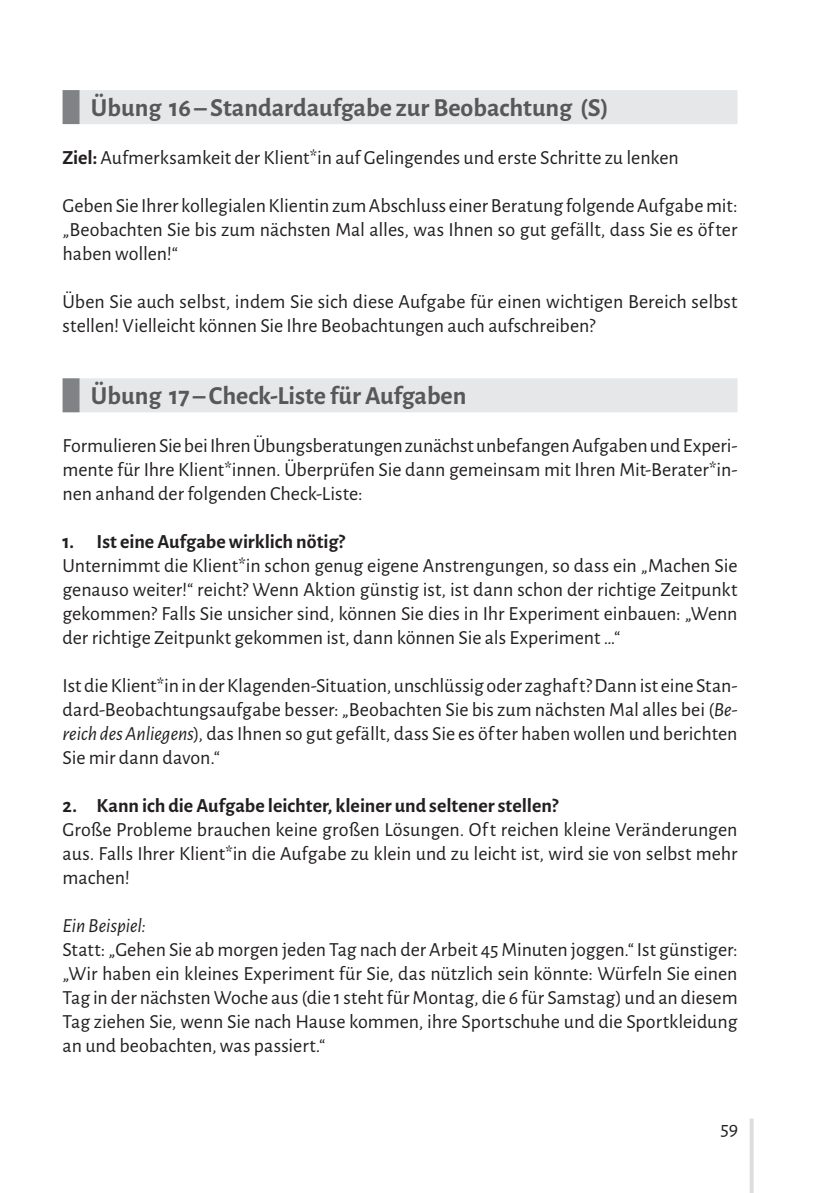
<style>
.page{position:relative;width:840px;height:1193px;background:#fff}
.page>*{position:absolute;margin:0;border:0;box-sizing:border-box;transform-origin:0 0}
.t1{font:700 26px "Alegreya Sans";color:#57585a}
.t2{font:20px/24px "Alegreya Sans";color:#231f20;text-align:justify}
.t3{font:700 20px "Alegreya Sans";color:#231f20}
.t4{font:italic 20px "Alegreya Sans";color:#231f20}
.s1{font-weight:700}
.s2{font-style:italic}
</style>
<div class="page">
<svg style="left:749px;top:1118px;width:4px;height:74px"></svg>
<div style="left:80px;top:90px;width:657px;height:34px;background:#e6e7e9"></div>
<div style="left:63px;top:90px;width:17px;height:34px;background:#808285"></div>
<div style="left:80px;top:378px;width:657px;height:34px;background:#e6e7e9"></div>
<div style="left:63px;top:378px;width:17px;height:34px;background:#808285"></div>
<h1 class="t1" style="left:91px;top:88px;width:519px">Übung 16 – Standardaufgabe zur Beobachtung (S)</h1>
<p class="t2" style="left:63px;top:144px;width:617px"><span class="s1">Ziel:</span> Aufmerksamkeit der Klient*in auf Gelingendes und erste Schritte zu lenken</p>
<p class="t2" style="left:63px;top:192px;width:676px">Geben Sie Ihrer kollegialen Klientin zum Abschluss einer Beratung folgende Aufgabe mit: „Beobachten Sie bis zum nächsten Mal alles, was Ihnen so gut gefällt, dass Sie es öfter haben wollen!“</p>
<p class="t2" style="left:63px;top:288px;width:676px">Üben Sie auch selbst, indem Sie sich diese Aufgabe für einen wichtigen Bereich selbst stellen! Vielleicht können Sie Ihre Beobachtungen auch aufschreiben?</p>
<h1 class="t1" style="left:91px;top:376px;width:377px">Übung 17 – Check-Liste für Aufgaben</h1>
<p class="t2" style="left:63px;top:432px;width:676px">Formulieren Sie bei Ihren Übungsberatungen zunächst unbefangen Aufgaben und Experi&shy;mente für Ihre Klient*innen. Überprüfen Sie dann gemeinsam mit Ihren Mit-Berater*in&shy;nen anhand der folgenden Check-Liste:</p>
<p class="t3" style="left:63px;top:526px;width:284px">1. Ist eine Aufgabe wirklich nötig?</p>
<p class="t2" style="left:63px;top:552px;width:676px">Unternimmt die Klient*in schon genug eigene Anstrengungen, so dass ein „Machen Sie genauso weiter!“ reicht? Wenn Aktion günstig ist, ist dann schon der richtige Zeitpunkt gekommen? Falls Sie unsicher sind, können Sie dies in Ihr Experiment einbauen: „Wenn der richtige Zeitpunkt gekommen ist, dann können Sie als Experiment …“</p>
<p class="t2" style="left:63px;top:672px;width:676px">Ist die Klient*in in der Klagenden-Situation, unschlüssig oder zaghaft? Dann ist eine Stan&shy;dard-Beobachtungsaufgabe besser: „Beobachten Sie bis zum nächsten Mal alles bei (<span class="s2">Be&shy;reich des Anliegens</span>), das Ihnen so gut gefällt, dass Sie es öfter haben wollen und berichten Sie mir dann davon.“</p>
<p class="t3" style="left:63px;top:790px;width:497px">2. Kann ich die Aufgabe leichter, kleiner und seltener stellen?</p>
<p class="t2" style="left:63px;top:816px;width:676px">Große Probleme brauchen keine großen Lösungen. Oft reichen kleine Veränderungen aus. Falls Ihrer Klient*in die Aufgabe zu klein und zu leicht ist, wird sie von selbst mehr machen!</p>
<p class="t4" style="left:63px;top:912px;width:85px">Ein Beispiel:</p>
<p class="t2" style="left:63px;top:936px;width:676px">Statt: „Gehen Sie ab morgen jeden Tag nach der Arbeit 45 Minuten joggen.“ Ist günstiger: „Wir haben ein kleines Experiment für Sie, das nützlich sein könnte: Würfeln Sie einen Tag in der nächsten Woche aus (die 1 steht für Montag, die 6 für Samstag) und an diesem Tag ziehen Sie, wenn Sie nach Hause kommen, ihre Sportschuhe und die Sportkleidung an und beobachten, was passiert.“</p>
<p class="t2" style="left:720px;top:1114px;width:19px">59</p>
</div>
